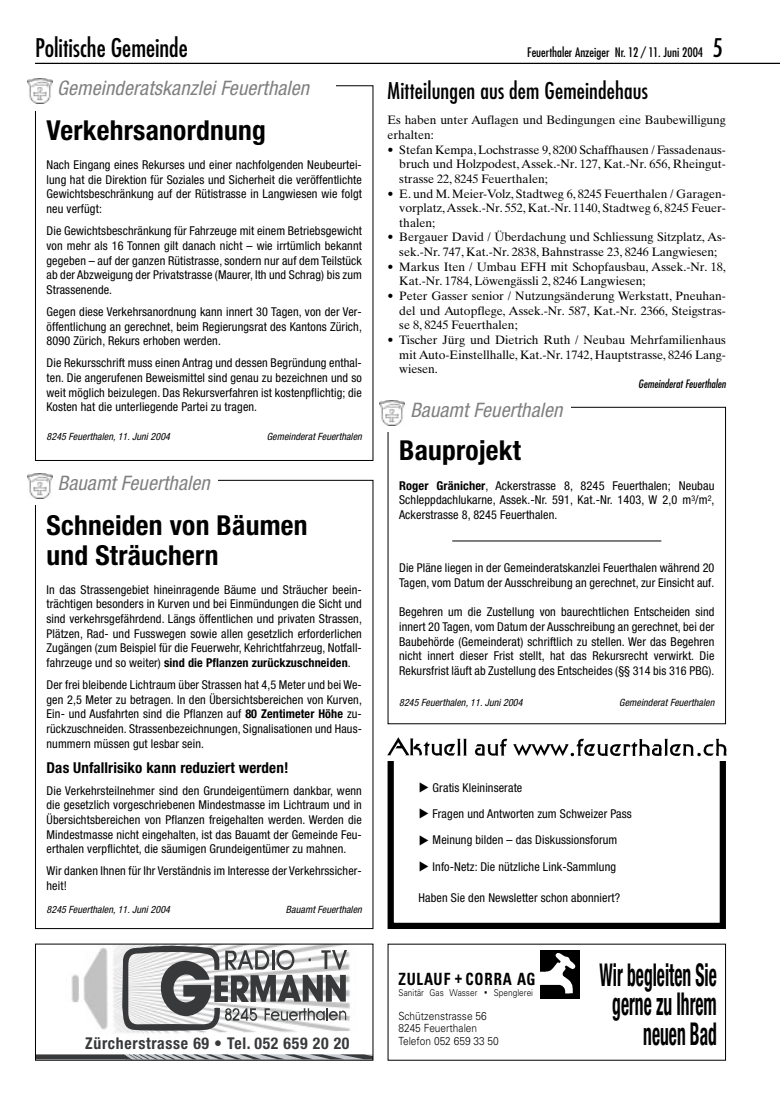
<style>
.page{position:relative;width:780px;height:1099px;background:#fff}
.page>*{position:absolute;margin:0;border:0;box-sizing:border-box;transform-origin:0 0}
.t1{font:700 condensed 31.5px/29.6px "Helvetica Neue";color:#000;text-align:center;scale:.56 1}
.t2{font:300 condensed 30px "Univers";color:#000;scale:.9 1}
.t3{font:700 condensed 27.5px/30px "Helvetica Neue";letter-spacing:.01em;color:#000}
.t4{font:condensed 25px "Futura";color:#000}
.t5{font:condensed 22.5px "Futura";letter-spacing:.01em;color:#000}
.t6{font:italic condensed 20px "Helvetica Neue";letter-spacing:.01em;color:#808080}
.t7{font:700 condensed 16.88px "Univers";letter-spacing:.06em;color:#000;scale:.88 1}
.t8{font:700 condensed 16.25px "Helvetica Neue";letter-spacing:.045em;color:#37393a}
.t9{font:700 condensed 15px "Helvetica Neue";letter-spacing:.01em;color:#000}
.t10{font:condensed 12.75px "Futura";color:#000}
.t11{font:condensed 12.25px/14.6px "Helvetica Neue";letter-spacing:.01em;color:#000;text-align:justify}
.t12{font:12.25px/14.6px "Times Ten";letter-spacing:-.005em;color:#000;text-align:justify}
.t13{font:300 11.25px/12.5px "Univers";color:#000;scale:.9 1}
.t14{font:italic condensed 11.25px "Futura";color:#000}
.t15{font:italic condensed 10px "Helvetica Neue";letter-spacing:.01em;color:#000}
.t16{font:300 9.38px "Univers";letter-spacing:.005em;color:#000;scale:.88 1}
.s1{font-size:25px}
.s2{font-weight:700}
</style>
<div class="page">
<hr style="left:35px;top:63px;width:744px;height:1px;background:#000">
<img style="left:27px;top:79px;width:25px;height:25px">
<img style="left:27px;top:473px;width:25px;height:25px">
<hr style="left:452px;top:540px;width:209px;height:1px;background:#000">
<div style="left:388px;top:407px;width:338px;height:317px;border:1px solid #000"></div>
<div style="left:378px;top:398px;width:34px;height:34px;background:#fff"></div>
<img style="left:380px;top:400px;width:25px;height:25px">
<div style="left:410px;top:403px;width:161px;height:18px;background:#fff"></div>
<div style="left:388px;top:737px;width:338px;height:192px;border:6px solid #000"></div>
<img style="left:387px;top:737px;width:340px;height:24px">
<img style="left:541px;top:950px;width:38px;height:48px">
<img style="left:71px;top:945px;width:279px;height:89px">
<svg style="left:37px;top:1054px;width:334px;height:4px"></svg>
<svg style="left:122px;top:945px;width:225px;height:86px"></svg>
<h3 class="t4" style="left:35px;top:37px;width:154px">Politische Gemeinde</h3>
<p class="t10" style="left:527px;top:47px;width:197px">Feuerthaler Anzeiger Nr. 12 / 11. Juni 2004 <span class="s1">5</span></p>
<h3 class="t6" style="left:57px;top:81px;width:253px">Gemeinderatskanzlei Feuerthalen</h3>
<h3 class="t3" style="left:47px;top:118px;width:221px">Verkehrsanordnung</h3>
<p class="t11" style="left:47px;top:159px;width:317px">Nach Eingang eines Rekurses und einer nachfolgenden Neubeurtei&shy;lung hat die Direktion für Soziales und Sicherheit die veröffentlichte Gewichtsbeschränkung auf der Rütistrasse in Langwiesen wie folgt neu verfügt:</p>
<p class="t11" style="left:47px;top:225px;width:317px">Die Gewichtsbeschränkung für Fahrzeuge mit einem Betriebsgewicht von mehr als 16 Tonnen gilt danach nicht – wie irrtümlich bekannt gegeben – auf der ganzen Rütistrasse, sondern nur auf dem Teilstück ab der Abzweigung der Privatstrasse (Maurer, Ith und Schrag) bis zum Strassenende.</p>
<p class="t11" style="left:47px;top:305px;width:317px">Gegen diese Verkehrsanordnung kann innert 30 Tagen, von der Ver&shy;öffentlichung an gerechnet, beim Regierungsrat des Kantons Zürich, 8090 Zürich, Rekurs erhoben werden.</p>
<p class="t11" style="left:47px;top:357px;width:317px">Die Rekursschrift muss einen Antrag und dessen Begründung enthal&shy;ten. Die angerufenen Beweismittel sind genau zu bezeichnen und so weit möglich beizulegen. Das Rekursverfahren ist kostenpflichtig; die Kosten hat die unterliegende Partei zu tragen.</p>
<p class="t15" style="left:47px;top:433px;width:125px">8245 Feuerthalen, 11. Juni 2004</p>
<p class="t15" style="left:267px;top:433px;width:97px">Gemeinderat Feuerthalen</p>
<h3 class="t6" style="left:58px;top:476px;width:153px">Bauamt Feuerthalen</h3>
<h3 class="t3" style="left:47px;top:512px;width:262px">Schneiden von Bäumen und Sträuchern</h3>
<p class="t11" style="left:47px;top:583px;width:317px">In das Strassengebiet hineinragende Bäume und Sträucher beein&shy;trächtigen besonders in Kurven und bei Einmündungen die Sicht und sind verkehrsgefährdend. Längs öffentlichen und privaten Strassen, Plätzen, Rad- und Fusswegen sowie allen gesetzlich erforderlichen Zugängen (zum Beispiel für die Feuerwehr, Kehrichtfahrzeug, Notfall&shy;fahrzeuge und so weiter) <span class="s2">sind die Pflanzen zurückzuschneiden</span>.</p>
<p class="t11" style="left:47px;top:678px;width:317px">Der frei bleibende Lichtraum über Strassen hat 4,5 Meter und bei We&shy;gen 2,5 Meter zu betragen. In den Übersichtsbereichen von Kurven, Ein- und Ausfahrten sind die Pflanzen auf <span class="s2">80 Zentimeter Höhe</span> zu&shy;rückzuschneiden. Strassenbezeichnungen, Signalisationen und Haus&shy;nummern müssen gut lesbar sein.</p>
<p class="t9" style="left:47px;top:762px;width:243px">Das Unfallrisiko kann reduziert werden!</p>
<p class="t11" style="left:47px;top:784px;width:317px">Die Verkehrsteilnehmer sind den Grundeigentümern dankbar, wenn die gesetzlich vorgeschriebenen Mindestmasse im Lichtraum und in Übersichtsbereichen von Pflanzen freigehalten werden. Werden die Mindestmasse nicht eingehalten, ist das Bauamt der Gemeinde Feu&shy;erthalen verpflichtet, die säumigen Grundeigentümer zu mahnen.</p>
<p class="t11" style="left:47px;top:865px;width:317px">Wir danken Ihnen für Ihr Verständnis im Interesse der Verkehrssicher&shy;heit!</p>
<p class="t15" style="left:47px;top:906px;width:125px">8245 Feuerthalen, 11. Juni 2004</p>
<p class="t15" style="left:286px;top:906px;width:77px">Bauamt Feuerthalen</p>
<h3 class="t8" style="left:85px;top:1038px;width:266px">Zürcherstrasse 69 • Tel. 052 659 20 20</h3>
<h3 class="t5" style="left:388px;top:81px;width:262px">Mitteilungen aus dem Gemeindehaus</h3>
<p class="t12" style="left:388px;top:114px;width:340px">Es haben unter Auflagen und Bedingungen eine Baubewilligung erhalten:</p>
<p class="t12" style="left:399px;top:143px;width:328px;text-indent:-12px">• Stefan Kempa, Lochstrasse 9, 8200 Schaffhausen / Fassadenaus&shy;bruch und Holzpodest, Assek.-Nr. 127, Kat.-Nr. 656, Rheingut&shy;strasse 22, 8245 Feuerthalen;</p>
<p class="t12" style="left:399px;top:187px;width:328px;text-indent:-12px">• E. und M. Meier-Volz, Stadtweg 6, 8245 Feuerthalen / Garagen&shy;vorplatz,Assek.-Nr. 552, Kat.-Nr. 1140, Stadtweg 6, 8245 Feuer&shy;thalen;</p>
<p class="t12" style="left:388px;top:231px;width:340px;text-align:center">• Bergauer David / Überdachung und Schliessung Sitzplatz, As&shy;sek.-Nr. 747, Kat.-Nr. 2838, Bahnstrasse 23, 8246 Langwiesen;</p>
<p class="t12" style="left:399px;top:260px;width:328px;text-indent:-12px">• Markus Iten / Umbau EFH mit Schopfausbau, Assek.-Nr. 18,<br>Kat.-Nr. 1784, Löwengässli 2, 8246 Langwiesen;</p>
<p class="t12" style="left:399px;top:290px;width:328px;text-indent:-12px">• Peter Gasser senior / Nutzungsänderung Werkstatt, Pneuhan&shy;del und Autopflege, Assek.-Nr. 587, Kat.-Nr. 2366, Steigstras&shy;se 8, 8245 Feuerthalen;</p>
<p class="t12" style="left:399px;top:334px;width:328px;text-indent:-12px">• Tischer Jürg und Dietrich Ruth / Neubau Mehrfamilienhaus mit Auto-Einstellhalle, Kat.-Nr. 1742, Hauptstrasse, 8246 Lang&shy;wiesen.</p>
<p class="t14" style="left:638px;top:378px;width:89px">Gemeinderat Feuerthalen</p>
<h3 class="t6" style="left:410px;top:403px;width:153px">Bauamt Feuerthalen</h3>
<h3 class="t3" style="left:399px;top:438px;width:123px">Bauprojekt</h3>
<p class="t11" style="left:399px;top:479px;width:317px"><span class="s2">Roger Gränicher</span>, Ackerstrasse 8, 8245 Feuerthalen; Neubau Schleppdachlukarne, Assek.-Nr. 591, Kat.-Nr. 1403, W 2,0 m<sup>3</sup>/m<sup>2</sup>, Ackerstrasse 8, 8245 Feuerthalen.</p>
<p class="t11" style="left:399px;top:561px;width:317px">Die Pläne liegen in der Gemeinderatskanzlei Feuerthalen während 20<br>Tagen, vom Datum der Ausschreibung an gerechnet, zur Einsicht auf.</p>
<p class="t11" style="left:399px;top:606px;width:317px">Begehren um die Zustellung von baurechtlichen Entscheiden sind innert 20 Tagen, vom Datum der Ausschreibung an gerechnet, bei der Baubehörde (Gemeinderat) schriftlich zu stellen. Wer das Begehren nicht innert dieser Frist stellt, hat das Rekursrecht verwirkt. Die Rekursfrist läuft ab Zustellung des Entscheides (§§ 314 bis 316 PBG).</p>
<p class="t15" style="left:399px;top:699px;width:125px">8245 Feuerthalen, 11. Juni 2004</p>
<p class="t15" style="left:619px;top:699px;width:97px">Gemeinderat Feuerthalen</p>
<p class="t11" style="left:433px;top:775px;width:201px;line-height:26.2px;text-align:left">Gratis Kleininserate<br>Fragen und Antworten zum Schweizer Pass Meinung bilden – das Diskussionsforum Info-Netz: Die nützliche Link-Sammlung</p>
<p class="t11" style="left:419px;top:891px;width:203px">Haben Sie den Newsletter schon abonniert?</p>
<h3 class="t7" style="left:399px;top:972px;width:157px">ZULAUF + CORRA AG</h3>
<p class="t16" style="left:399px;top:989px;width:91px">Sanitär Gas Wasser</p>
<h2 class="t2" style="left:483px;top:978px;width:8px">·</h2>
<p class="t16" style="left:494px;top:989px;width:46px">Spenglerei</p>
<p class="t13" style="left:398px;top:1010px;width:113px">Schützenstrasse 56<br>8245 Feuerthalen<br>Telefon 052 659 33 50</p>
<h1 class="t1" style="left:600px;top:962px;width:211px">Wir begleiten Sie gerne zu Ihrem</h1>
<h1 class="t1" style="left:643px;top:1021px;width:133px">neuen Bad</h1>
</div>
